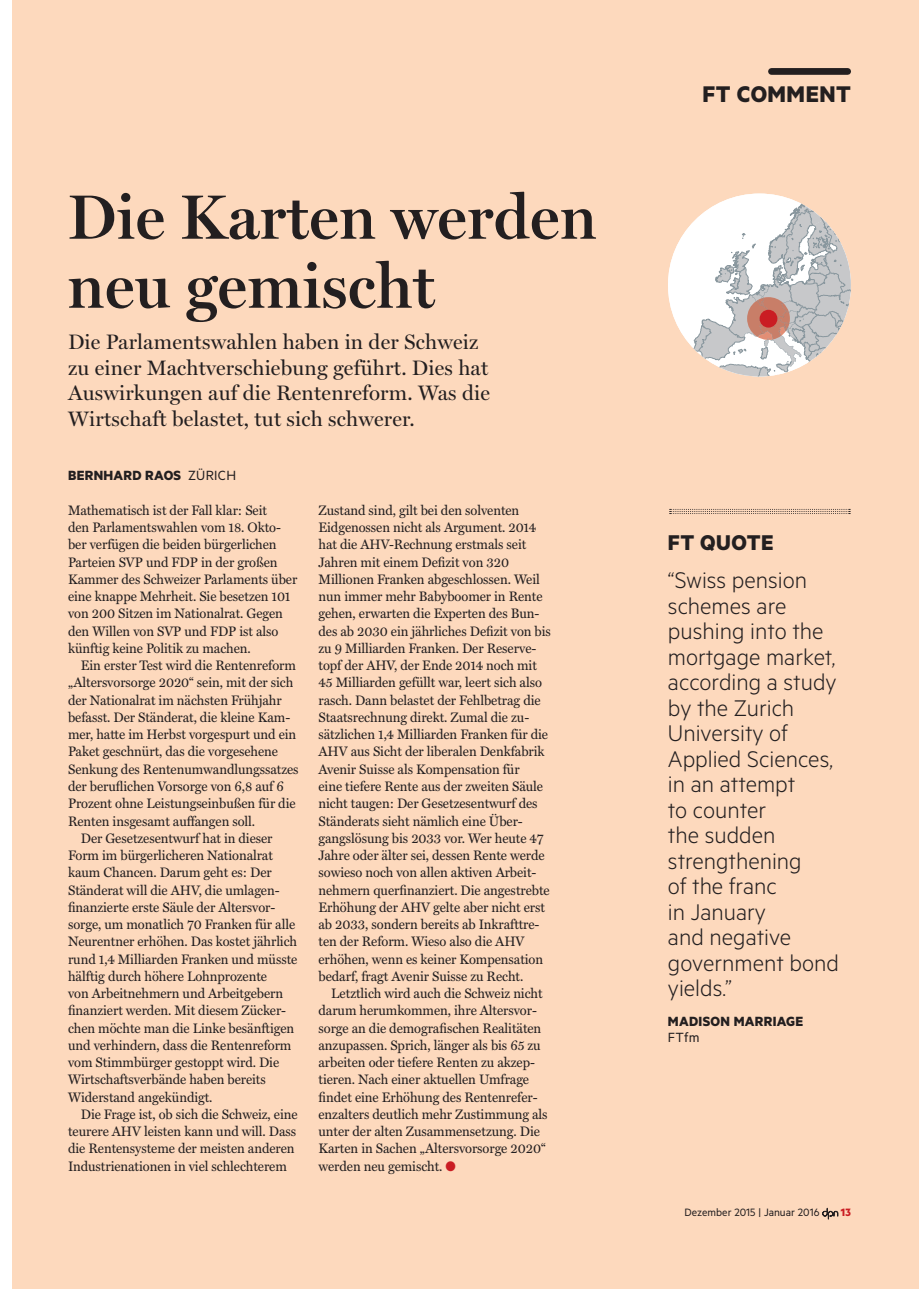
<style>
.page{position:relative;width:919px;height:1289px;background:#fff}
.page>*{position:absolute;margin:0;border:0;box-sizing:border-box;transform-origin:0 0}
.t1{font:600 63px/69px "Miller Display";letter-spacing:.01em;color:#231f20}
.t2{font:300 25.5px/25.5px "Metric";color:#231f20}
.t3{font:700 25.5px "Metric";letter-spacing:.02em;color:#231f20}
.t4{font:700 24px "Metric";letter-spacing:.02em;color:#231f20}
.t5{font:21px/25.5px "Miller Display";letter-spacing:.01em;color:#231f20}
.t6{font:700 15px "Metric";letter-spacing:.02em;color:#231f20}
.t7{font:15px "Metric";color:#231f20}
.t8{font:13.8px/17.2px "Miller Text";letter-spacing:-.005em;color:#231f20;scale:.95 1}
.t9{font:12px "Metric";color:#231f20}
.t10{font:700 12px "Metric";color:#ca1d23}
.s1{font-weight:400}
.s2{color:#ca1d23}
</style>
<div class="page">
<div style="left:13px;top:0;width:905px;height:1288px;background:#fdd9bd"></div>
<div style="left:771px;top:68px;width:76px;height:7px;background:#231f20"></div>
<svg style="left:822px;top:1207px;width:16px;height:12px"></svg>
<svg style="left:669px;top:509px;width:181px;height:5px"></svg>
<svg style="left:668px;top:193px;width:183px;height:183px"></svg>
<div style="left:759px;top:310px;width:18px;height:17px;background:#ca1d23;border-radius:50%"></div>
<h1 class="t1" style="left:68px;top:182px;width:530px">Die Karten werden neu gemischt</h1>
<h3 class="t5" style="left:68px;top:329px;width:423px">Die Parlamentswahlen haben in der Schweiz zu einer Machtverschiebung geführt. Dies hat Auswirkungen auf die Rentenreform. Was die Wirtschaft belastet, tut sich schwerer.</h3>
<p class="t6" style="left:68px;top:466px;width:169px">BERNHARD RAOS <span class="s1">ZÜRICH</span></p>
<p class="t8" style="left:68px;top:501px;width:243px">Mathematisch ist der Fall klar: Seit<br>den Parlamentswahlen vom 18. Okto&shy;ber verfügen die beiden bürgerlichen Parteien SVP und FDP in der großen Kammer des Schweizer Parlaments über eine knappe Mehrheit. Sie besetzen 101 von 200 Sitzen im Nationalrat. Gegen den Willen von SVP und FDP ist also künftig keine Politik zu machen.</p>
<p class="t8" style="left:81px;top:656px;width:228px">Ein erster Test wird die Rentenreform</p>
<p class="t8" style="left:68px;top:674px;width:238px">„Altersvorsorge 2020“ sein, mit der sich</p>
<p class="t8" style="left:68px;top:691px;width:226px">der Nationalrat im nächsten Frühjahr</p>
<p class="t8" style="left:68px;top:708px;width:235px">befasst. Der Ständerat, die kleine Kam-</p>
<p class="t8" style="left:68px;top:725px;width:242px">mer, hatte im Herbst vorgespurt und ein</p>
<p class="t8" style="left:68px;top:743px;width:222px">Paket geschnürt, das die vorgesehene</p>
<p class="t8" style="left:68px;top:760px;width:244px">Senkung des Rentenumwandlungssatzes</p>
<p class="t8" style="left:68px;top:777px;width:229px">der beruflichen Vorsorge von 6,8 auf 6</p>
<p class="t8" style="left:68px;top:794px;width:241px">Prozent ohne Leistungseinbußen für die</p>
<p class="t8" style="left:68px;top:812px;width:198px">Renten insgesamt auffangen soll.</p>
<p class="t8" style="left:81px;top:829px;width:203px">Der Gesetzesentwurf hat in dieser</p>
<p class="t8" style="left:68px;top:846px;width:217px">Form im bürgerlicheren Nationalrat</p>
<p class="t8" style="left:68px;top:863px;width:216px">kaum Chancen. Darum geht es: Der</p>
<p class="t8" style="left:68px;top:881px;width:224px">Ständerat will die AHV, die umlagen-</p>
<p class="t8" style="left:68px;top:898px;width:220px">finanzierte erste Säule der Altersvor-</p>
<p class="t8" style="left:68px;top:915px;width:240px">sorge, um monatlich 70 Franken für alle</p>
<p class="t8" style="left:68px;top:932px;width:243px">Neurentner erhöhen. Das kostet jährlich</p>
<p class="t8" style="left:68px;top:950px;width:243px">rund 1,4 Milliarden Franken und müsste</p>
<p class="t8" style="left:68px;top:967px;width:211px">hälftig durch höhere Lohnprozente</p>
<p class="t8" style="left:68px;top:984px;width:228px">von Arbeitnehmern und Arbeitgebern</p>
<p class="t8" style="left:68px;top:1001px;width:231px">finanziert werden. Mit diesem Zücker-</p>
<p class="t8" style="left:68px;top:1019px;width:239px">chen möchte man die Linke besänftigen</p>
<p class="t8" style="left:68px;top:1036px;width:237px">und verhindern, dass die Rentenreform</p>
<p class="t8" style="left:68px;top:1053px;width:224px">vom Stimmbürger gestoppt wird. Die</p>
<p class="t8" style="left:68px;top:1070px;width:210px">Wirtschaftsverbände haben bereits</p>
<p class="t8" style="left:68px;top:1088px;width:154px">Widerstand angekündigt.</p>
<p class="t8" style="left:81px;top:1105px;width:230px">Die Frage ist, ob sich die Schweiz, eine</p>
<p class="t8" style="left:68px;top:1122px;width:242px">teurere AHV leisten kann und will. Dass</p>
<p class="t8" style="left:68px;top:1139px;width:240px">die Rentensysteme der meisten anderen</p>
<p class="t8" style="left:68px;top:1157px;width:232px">Industrienationen in viel schlechterem</p>
<p class="t8" style="left:318px;top:501px;width:246px">Zustand sind, gilt bei den solventen Eidgenossen nicht als Argument. 2014 hat die AHV-Rechnung erstmals seit Jahren mit einem Defizit von 320<br>Millionen Franken abgeschlossen. Weil nun immer mehr Babyboomer in Rente gehen, erwarten die Experten des Bun&shy;des ab 2030 ein jährliches Defizit von bis zu 9 Milliarden Franken. Der Reserve&shy;topf der AHV, der Ende 2014 noch mit 45 Milliarden gefüllt war, leert sich also rasch. Dann belastet der Fehlbetrag die Staatsrechnung direkt. Zumal die zu&shy;sätzlichen 1,4 Milliarden Franken für die AHV aus Sicht der liberalen Denkfabrik Avenir Suisse als Kompensation für<br>eine tiefere Rente aus der zweiten Säule nicht taugen: Der Gesetzesentwurf des Ständerats sieht nämlich eine Über&shy;gangslösung bis 2033 vor. Wer heute 47<br>Jahre oder älter sei, dessen Rente werde sowieso noch von allen aktiven Arbeit&shy;nehmern querfinanziert. Die angestrebte Erhöhung der AHV gelte aber nicht erst ab 2033, sondern bereits ab Inkrafttre&shy;ten der Reform. Wieso also die AHV erhöhen, wenn es keiner Kompensation bedarf, fragt Avenir Suisse zu Recht.</p>
<p class="t8" style="left:318px;top:984px;width:243px;text-indent:13px">Letztlich wird auch die Schweiz nicht darum herumkommen, ihre Altersvor&shy;sorge an die demografischen Realitäten anzupassen. Sprich, länger als bis 65 zu arbeiten oder tiefere Renten zu akzep&shy;tieren. Nach einer aktuellen Umfrage findet eine Erhöhung des Rentenrefer&shy;enzalters deutlich mehr Zustimmung als unter der alten Zusammensetzung. Die Karten in Sachen „Altersvorsorge 2020“ werden neu gemischt. <span class="s2">●</span></p>
<h2 class="t3" style="left:702px;top:79px;width:150px">FT COMMENT</h2>
<h3 class="t4" style="left:668px;top:527px;width:107px">FT QUOTE</h3>
<p class="t2" style="left:668px;top:566px;width:172px">“Swiss pension schemes are pushing into the mortgage market, according a study by the Zurich<br>University of<br>Applied Sciences, in an attempt<br>to counter<br>the sudden strengthening<br>of the franc<br>in January<br>and negative government bond yields.”</p>
<p class="t6" style="left:668px;top:1011px;width:137px">MADISON MARRIAGE</p>
<p class="t7" style="left:668px;top:1028px;width:33px">FTfm</p>
<p class="t9" style="left:684px;top:1205px;width:136px">Dezember 2015 | Januar 2016</p>
<p class="t10" style="left:840px;top:1205px;width:11px">13</p>
</div>
